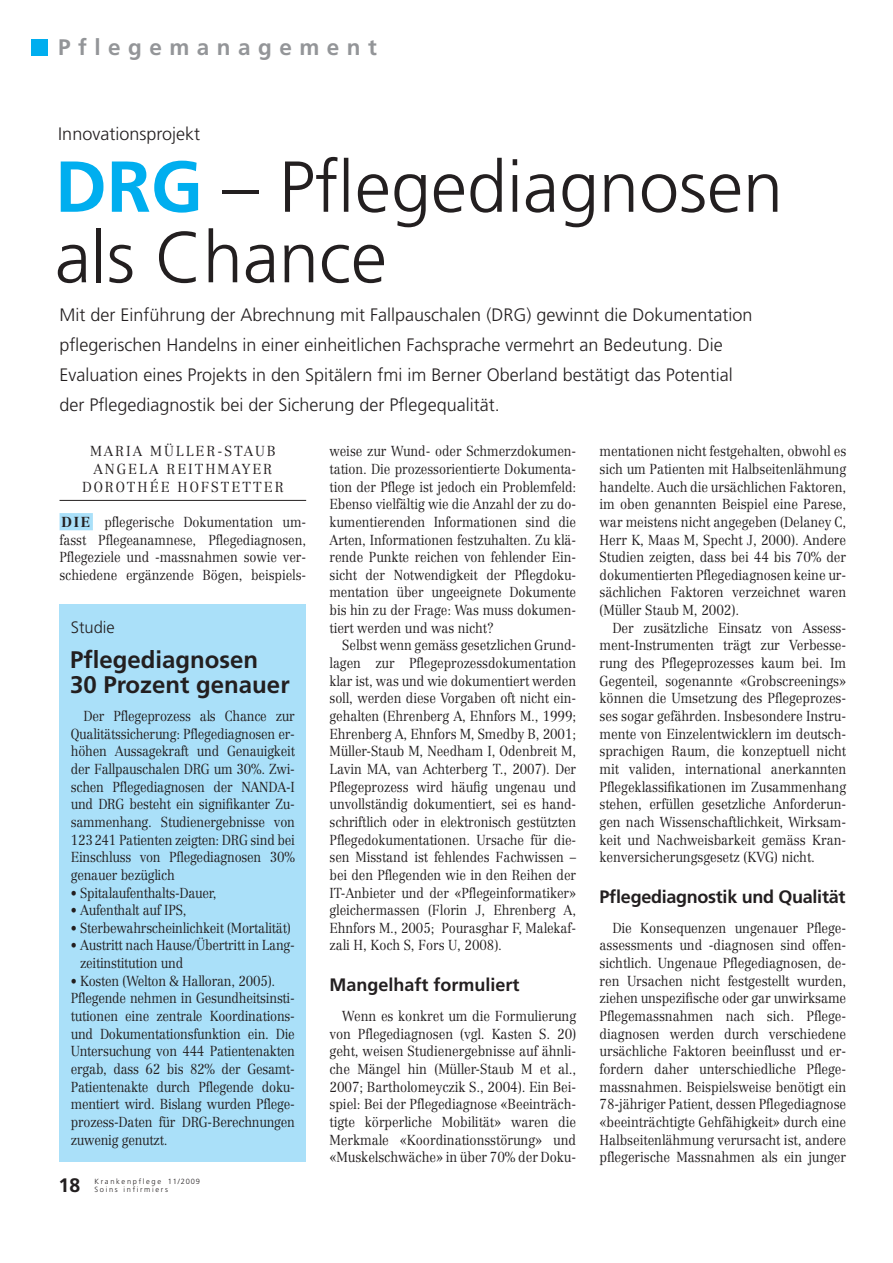
<style>
.page{position:relative;width:893px;height:1263px;background:#fff}
.page>*{position:absolute;margin:0;border:0;box-sizing:border-box;transform-origin:0 0}
.t1{font:300 72px/70.5px "Frutiger";color:#231f20}
.t2{font:700 24px/25.5px "Frutiger";color:#231f20}
.t3{font:700 22.5px "Frutiger";letter-spacing:.335em;color:#939598}
.t4{font:700 19.5px "Frutiger";color:#231f20}
.t5{font:300 18px/30px "Frutiger";color:#231f20}
.t6{font:700 18px "Frutiger";letter-spacing:-.015em;color:#231f20}
.t7{font:300 16.5px "Frutiger";color:#231f20}
.t8{font:300 14.25px/17.7px "Centennial";letter-spacing:-.02em;color:#231f20;text-align:justify;scale:.89 1}
.t9{font:300 14.25px/17.7px "Centennial";letter-spacing:-.02em;color:#231f20;text-align:justify;scale:.9 1}
.t10{font:300 14.25px/17.7px "Centennial";letter-spacing:.15em;color:#231f20;text-align:center;scale:.94 1}
.t11{font:300 7.5px/8.2px "Frutiger";letter-spacing:.22em;color:#231f20}
.s1{font-weight:700;color:#00aeef}
.s2{font-weight:700;color:#aae0f9}
.s3{font-size:13.5px}
</style>
<div class="page">
<hr style="left:60px;top:500px;width:246px;height:1px;background:#231f20">
<div style="left:60px;top:513px;width:33px;height:17px;background:#aae0f9"></div>
<div style="left:32px;top:39px;width:16px;height:16px;background:#00aeef"></div>
<div style="left:60px;top:605px;width:246px;height:557px;background:#aae0f9"></div>
<h3 class="t3" style="left:58px;top:38px;width:320px">Pflegemanagement</h3>
<p class="t5" style="left:58px;top:120px;width:143px">Innovationsprojekt</p>
<h1 class="t1" style="left:55px;top:157px;width:730px"><span class="s1">DRG</span> – Pflegediagnosen als Chance</h1>
<p class="t5" style="left:60px;top:301px;width:694px">Mit der Einführung der Abrechnung mit Fallpauschalen (DRG) gewinnt die Dokumentation pflegerischen Handelns in einer einheitlichen Fachsprache vermehrt an Bedeutung. Die Evaluation eines Projekts in den Spitälern fmi im Berner Oberland bestätigt das Potential der Pflegediagnostik bei der Sicherung der Pflegequalität.</p>
<p class="t9" style="left:600px;top:444px;width:276px">mentationen nicht festgehalten, obwohl es sich um Patienten mit Halbseitenlähmung handelte. Auch die ursächlichen Faktoren, im oben genannten Beispiel eine Parese, war meistens nicht angegeben (Delaney C, Herr K, Maas M, Specht J, 2000). Andere Studien zeigten, dass bei 44 bis 70% der dokumentierten Pflegediagnosen keine ur&shy;sächlichen Faktoren verzeichnet waren (Müller Staub M, 2002).</p>
<p class="t9" style="left:600px;top:620px;width:276px;text-indent:13px">Der zusätzliche Einsatz von Assess&shy;ment-Instrumenten trägt zur Verbesse&shy;rung des Pflegeprozesses kaum bei. Im Gegenteil, sogenannte «Grobscreenings» können die Umsetzung des Pflegeprozes&shy;ses sogar gefährden. Insbesondere Instru&shy;mente von Einzelentwicklern im deutsch&shy;sprachigen Raum, die konzeptuell nicht mit validen, international anerkannten Pflegeklassifikationen im Zusammenhang stehen, erfüllen gesetzliche Anforderun&shy;gen nach Wissenschaftlichkeit, Wirksam&shy;keit und Nachweisbarkeit gemäss Kran&shy;kenversicherungsgesetz (KVG) nicht.</p>
<p class="t6" style="left:600px;top:889px;width:247px">Pflegediagnostik und Qualität</p>
<p class="t9" style="left:600px;top:920px;width:276px;text-indent:13px">Die Konsequenzen ungenauer Pflege&shy;assessments und -diagnosen sind offen&shy;sichtlich. Ungenaue Pflegediagnosen, de&shy;ren Ursachen nicht festgestellt wurden, ziehen unspezifische oder gar unwirksame Pflegemassnahmen nach sich. Pflege&shy;diagnosen werden durch verschiedene ursächliche Faktoren beeinflusst und er&shy;fordern daher unterschiedliche Pflege&shy;massnahmen. Beispielsweise benötigt ein 78-jähriger Patient, dessen Pflegediagnose «beeinträchtigte Gehfähigkeit» durch eine Halbseitenlähmung verursacht ist, andere pflegerische Massnahmen als ein junger</p>
<p class="t10" style="left:82px;top:444px;width:216px">MARIA MÜLLER-STAUB<br>ANGELA REITHMAYER<br>DOROTHÉE HOFSTETTER</p>
<p class="t8" style="left:60px;top:514px;width:279px"><span class="s2">DIE</span> pflegerische Dokumentation um&shy;fasst Pflegeanamnese, Pflegediagnosen, Pflegeziele und -massnahmen sowie ver&shy;schiedene ergänzende Bögen, beispiels-</p>
<p class="t8" style="left:330px;top:444px;width:279px">weise zur Wund- oder Schmerzdokumen&shy;tation. Die prozessorientierte Dokumenta&shy;tion der Pflege ist jedoch ein Problemfeld:<br>Ebenso vielfältig wie die Anzahl der zu do&shy;kumentierenden Informationen sind die Arten, Informationen festzuhalten. Zu klä&shy;rende Punkte reichen von fehlender Ein&shy;sicht der Notwendigkeit der Pflegdoku&shy;mentation über ungeeignete Dokumente bis hin zu der Frage: Was muss dokumen&shy;tiert werden und was nicht?</p>
<p class="t8" style="left:330px;top:638px;width:279px;text-indent:13px">Selbst wenn gemäss gesetzlichen Grund&shy;lagen zur Pflegeprozessdokumentation klar ist, was und wie dokumentiert werden soll, werden diese Vorgaben oft nicht ein&shy;gehalten (Ehrenberg A, Ehnfors M., 1999; Ehrenberg A, Ehnfors M, Smedby B, 2001; Müller-Staub M, Needham I, Odenbreit M, Lavin MA, van Achterberg T., 2007). Der Pflegeprozess wird häufig ungenau und unvollständig dokumentiert, sei es hand&shy;schriftlich oder in elektronisch gestützten Pflegedokumentationen. Ursache für die&shy;sen Misstand ist fehlendes Fachwissen – bei den Pflegenden wie in den Reihen der IT-Anbieter und der «Pflegeinformatiker» gleichermassen (Florin J, Ehrenberg A, Ehnfors M., 2005; Pourasghar F, Malekaf&shy;zali H, Koch S, Fors U, 2008).</p>
<p class="t6" style="left:330px;top:978px;width:192px">Mangelhaft formuliert</p>
<p class="t9" style="left:330px;top:1008px;width:276px;text-indent:13px">Wenn es konkret um die Formulierung von Pflegediagnosen (vgl. Kasten S. 20) geht, weisen Studienergebnisse auf ähnli&shy;che Mängel hin (Müller-Staub M et al., 2007; Bartholomeyczik S., 2004). Ein Bei&shy;spiel: Bei der Pflegediagnose «Beeinträch&shy;tigte körperliche Mobilität» waren die Merkmale «Koordinationsstörung» und «Muskelschwäche» in über 70% der Doku-</p>
<p class="t7" style="left:71px;top:621px;width:46px">Studie</p>
<h2 class="t2" style="left:70px;top:648px;width:221px">Pflegediagnosen<br>30 Prozent genauer</h2>
<p class="t8" style="left:71px;top:708px;width:253px;text-indent:13px">Der Pflegeprozess als Chance zur Qualitätssicherung: Pflegediagnosen er&shy;höhen Aussagekraft und Genauigkeit der Fallpauschalen DRG um 30%. Zwi&shy;schen Pflegediagnosen der NANDA-I und DRG besteht ein signifikanter Zu&shy;sammenhang. Studienergebnisse von 123241 Patienten zeigten: DRG sind bei Einschluss von Pflegediagnosen 30% genauer bezüglich</p>
<p class="t8" style="left:71px;top:885px;width:165px"><span class="s3">•</span> Spitalaufenthalts-Dauer,</p>
<p class="t8" style="left:71px;top:902px;width:131px"><span class="s3">•</span> Aufenthalt auf IPS,</p>
<p class="t8" style="left:71px;top:920px;width:249px"><span class="s3">•</span> Sterbewahrscheinlichkeit (Mortalität)</p>
<p class="t8" style="left:80px;top:938px;width:243px;text-indent:-9px"><span class="s3">•</span> Austritt nach Hause/Übertritt in Lang&shy;zeitinstitution und</p>
<p class="t8" style="left:71px;top:973px;width:253px;text-align:left"><span class="s3">•</span> Kosten (Welton &amp; Halloran, 2005).<br>Pflegende nehmen in Gesundheitsinsti&shy;tutionen eine zentrale Koordinations&shy;und Dokumentationsfunktion ein. Die Untersuchung von 444 Patientenakten ergab, dass 62 bis 82% der Gesamt-Patientenakte durch Pflegende doku&shy;mentiert wird. Bislang wurden Pflege&shy;prozess-Daten für DRG-Berechnungen zuwenig genutzt.</p>
<h3 class="t4" style="left:59px;top:1178px;width:23px">18</h3>
<p class="t11" style="left:95px;top:1178px;width:107px">Krankenpflege 11/2009<br>Soins infirmiers</p>
</div>
